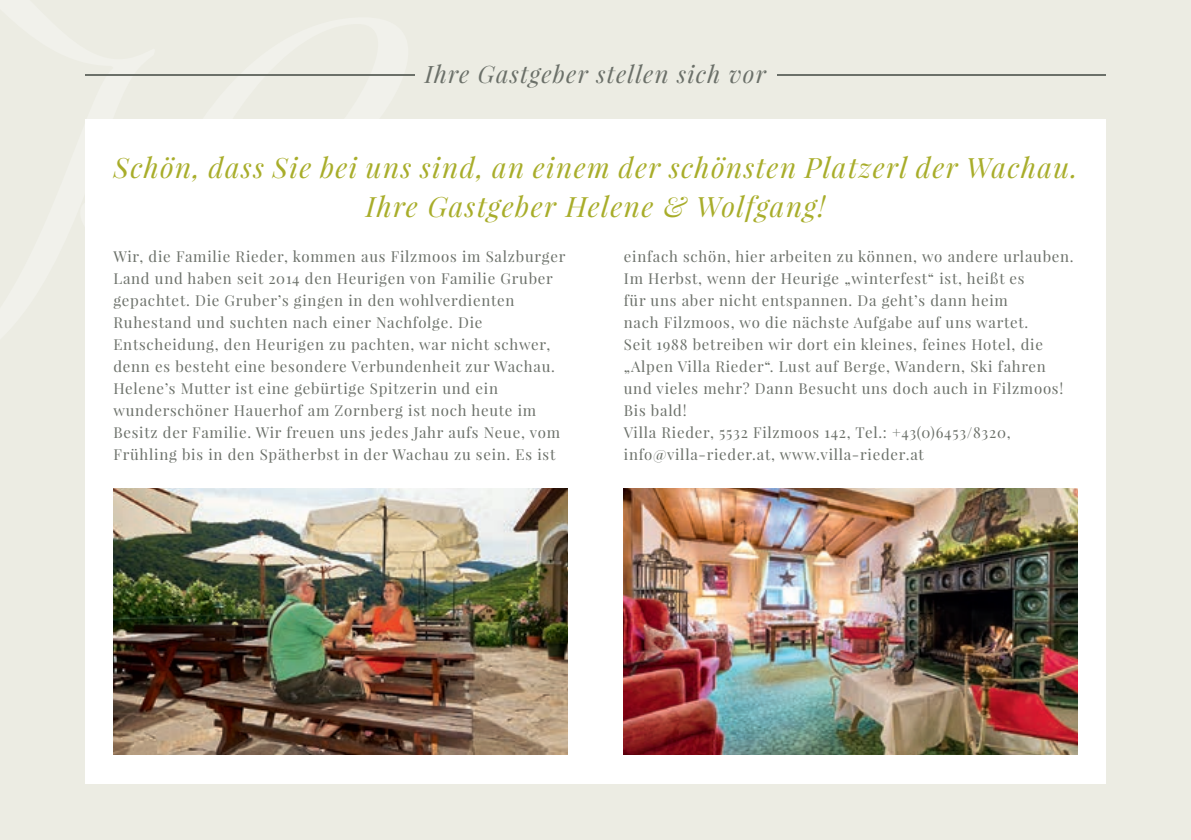
<style>
.page{position:relative;width:1191px;height:840px;background:#fff}
.page>*{position:absolute;margin:0;border:0;box-sizing:border-box;transform-origin:0 0}
.t1{font:italic 28px/39.2px "Playfair Display";letter-spacing:.05em;color:#a8ad2a;text-align:center}
.t2{font:italic 24px "Playfair Display";letter-spacing:.05em;color:#6b7069}
.t3{font:15px/22px "Playfair Display";letter-spacing:.05em;color:#6b7069}
</style>
<div class="page">
<div style="left:0;top:0;width:1191px;height:839px;background:#ecece3"></div>
<div style="left:85px;top:119px;width:1021px;height:663px;background:#fff"></div>
<hr style="left:777px;top:74px;width:329px;height:1px;background:#6b7069">
<hr style="left:85px;top:74px;width:329px;height:1px;background:#6b7069">
<img style="left:113px;top:488px;width:454px;height:266px">
<img style="left:624px;top:488px;width:453px;height:266px">
<h2 class="t2" style="left:425px;top:58px;width:342px">Ihre Gastgeber stellen sich vor</h2>
<h1 class="t1" style="left:113px;top:147px;width:965px">Schön, dass Sie bei uns sind, an einem der schönsten Platzerl der Wachau.<br>Ihre Gastgeber Helene &amp; Wolfgang!</h1>
<p class="t3" style="left:113px;top:245px;width:453px">Wir, die Familie Rieder, kommen aus Filzmoos im Salzburger Land und haben seit 2014 den Heurigen von Familie Gruber gepachtet. Die Gruber’s gingen in den wohlverdienten Ruhestand und suchten nach einer Nachfolge. Die Entscheidung, den Heurigen zu pachten, war nicht schwer, denn es besteht eine besondere Verbundenheit zur Wachau.<br>Helene’s Mutter ist eine gebürtige Spitzerin und ein wunderschöner Hauerhof am Zornberg ist noch heute im Besitz der Familie. Wir freuen uns jedes Jahr aufs Neue, vom Frühling bis in den Spätherbst in der Wachau zu sein. Es ist</p>
<p class="t3" style="left:624px;top:245px;width:451px">einfach schön, hier arbeiten zu können, wo andere urlauben.<br>Im Herbst, wenn der Heurige „winterfest“ ist, heißt es<br>für uns aber nicht entspannen. Da geht’s dann heim<br>nach Filzmoos, wo die nächste Aufgabe auf uns wartet.<br>Seit 1988 betreiben wir dort ein kleines, feines Hotel, die „Alpen Villa Rieder“. Lust auf Berge, Wandern, Ski fahren und vieles mehr? Dann Besucht uns doch auch in Filzmoos!<br>Bis bald!<br>Villa Rieder, 5532 Filzmoos 142, Tel.: +43(0)6453/8320, info@villa-rieder.at, www.villa-rieder.at</p>
</div>
